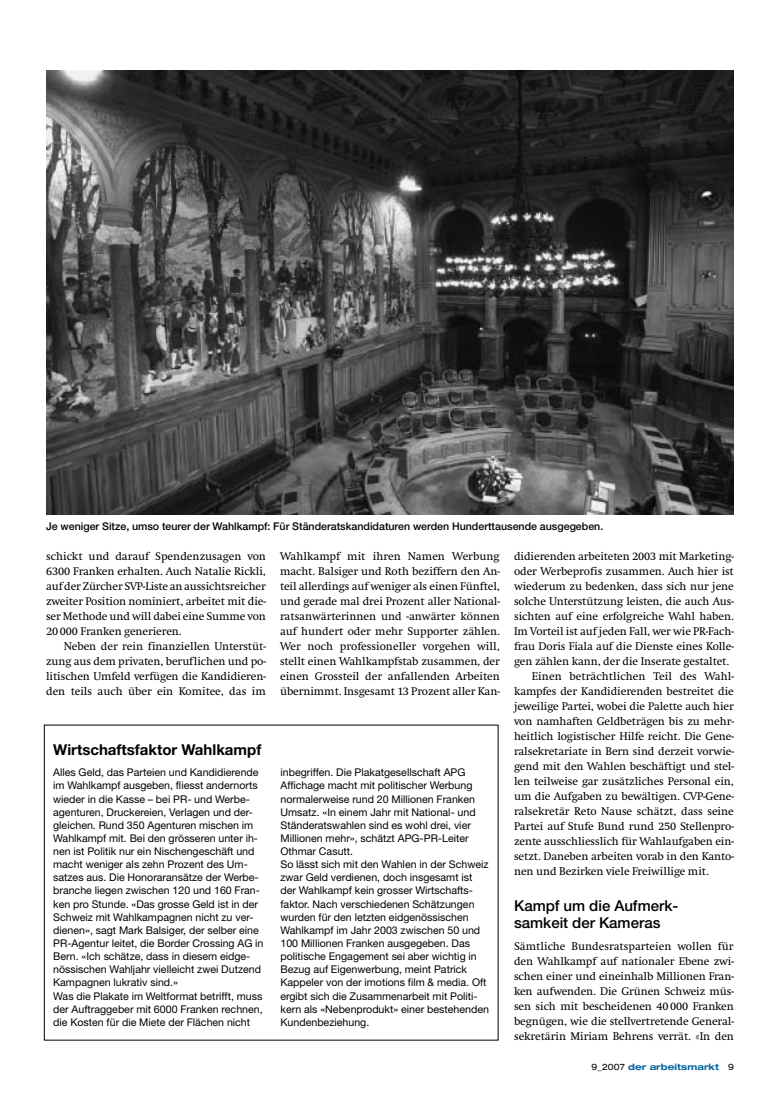
<style>
.page{position:relative;width:780px;height:1099px;background:#fff}
.page>*{position:absolute;margin:0;border:0;box-sizing:border-box;transform-origin:0 0}
.t1{font:500 15px/16.2px "Helvetica Neue";color:#000}
.t2{font:700 15px "Helvetica Neue";color:#000}
.t3{font:11.5px/15px "Swift EF";letter-spacing:-.01em;color:#000;text-align:justify}
.t4{font:10.62px/13.1px "Helvetica Neue";color:#000}
.t5{font:500 10.62px "Helvetica Neue";color:#000}
.t6{font:700 expanded 8.75px "Helvetica Neue";letter-spacing:.01em;color:#0061a1}
.s1{font-weight:400;color:#000}
</style>
<div class="page">
<img style="left:46px;top:71px;width:687px;height:444px">
<p class="t5" style="left:46px;top:520px;width:558px">Je weniger Sitze, umso teurer der Wahlkampf: Für Ständeratskandidaturen werden Hunderttausende ausgegeben.</p>
<p class="t3" style="left:46px;top:549px;width:221px">schickt und darauf Spendenzusagen von 6300 Franken erhalten. Auch Natalie Rickli, auf der Zürcher SVP-Liste an aussichtsreicher zweiter Position nominiert, arbeitet mit die&shy;ser Methode und will dabei eine Summe von 20 000 Franken generieren.</p>
<p class="t3" style="left:46px;top:639px;width:221px;text-indent:18px">Neben der rein finanziellen Unterstüt&shy;zung aus dem privaten, beruflichen und po&shy;litischen Umfeld verfügen die Kandidieren&shy;den teils auch über ein Komitee, das im</p>
<p class="t3" style="left:280px;top:549px;width:221px">Wahlkampf mit ihren Namen Werbung macht. Balsiger und Roth beziffern den An&shy;teil allerdings auf weniger als einen Fünftel, und gerade mal drei Prozent aller National&shy;ratsanwärterinnen und -anwärter können auf hundert oder mehr Supporter zählen.<br>Wer noch professioneller vorgehen will, stellt einen Wahlkampfstab zusammen, der einen Grossteil der anfallenden Arbeiten übernimmt. Insgesamt 13 Prozent aller Kan-</p>
<p class="t3" style="left:514px;top:549px;width:221px">didierenden arbeiteten 2003 mit Marketing-</p>
<p class="t3" style="left:514px;top:564px;width:221px">oder Werbeprofis zusammen. Auch hier ist</p>
<p class="t3" style="left:514px;top:579px;width:221px">wiederum zu bedenken, dass sich nur jene</p>
<p class="t3" style="left:514px;top:594px;width:221px">solche Unterstützung leisten, die auch Aus-</p>
<p class="t3" style="left:514px;top:609px;width:221px">sichten auf eine erfolgreiche Wahl haben.</p>
<p class="t3" style="left:514px;top:624px;width:221px">Im Vorteil ist auf jeden Fall, wer wie PR-Fach-</p>
<p class="t3" style="left:514px;top:639px;width:221px">frau Doris Fiala auf die Dienste eines Kolle-</p>
<p class="t3" style="left:514px;top:654px;width:216px">gen zählen kann, der die Inserate gestaltet.</p>
<p class="t3" style="left:531px;top:669px;width:203px">Einen beträchtlichen Teil des Wahl-</p>
<p class="t3" style="left:514px;top:684px;width:221px">kampfes der Kandidierenden bestreitet die</p>
<p class="t3" style="left:514px;top:699px;width:221px">jeweilige Partei, wobei die Palette auch hier</p>
<p class="t3" style="left:514px;top:714px;width:221px">von namhaften Geldbeträgen bis zu mehr-</p>
<p class="t3" style="left:514px;top:729px;width:221px">heitlich logistischer Hilfe reicht. Die Gene-</p>
<p class="t3" style="left:514px;top:744px;width:221px">ralsekretariate in Bern sind derzeit vorwie-</p>
<p class="t3" style="left:514px;top:759px;width:221px">gend mit den Wahlen beschäftigt und stel-</p>
<p class="t3" style="left:514px;top:774px;width:221px">len teilweise gar zusätzliches Personal ein,</p>
<p class="t3" style="left:514px;top:789px;width:221px">um die Aufgaben zu bewältigen. CVP-Gene-</p>
<p class="t3" style="left:514px;top:804px;width:221px">ralsekretär Reto Nause schätzt, dass seine</p>
<p class="t3" style="left:514px;top:819px;width:221px">Partei auf Stufe Bund rund 250 Stellenpro-</p>
<p class="t3" style="left:514px;top:834px;width:221px">zente ausschliesslich für Wahlaufgaben ein-</p>
<p class="t3" style="left:514px;top:849px;width:221px">setzt. Daneben arbeiten vorab in den Kanto-</p>
<p class="t3" style="left:514px;top:864px;width:196px">nen und Bezirken viele Freiwillige mit.</p>
<h1 class="t1" style="left:514px;top:897px;width:166px">Kampf um die Aufmerk&shy;samkeit der Kameras</h1>
<p class="t3" style="left:514px;top:939px;width:221px">Sämtliche Bundesratsparteien wollen für den Wahlkampf auf nationaler Ebene zwi&shy;schen einer und eineinhalb Millionen Fran&shy;ken aufwenden. Die Grünen Schweiz müs&shy;sen sich mit bescheidenen 40 000 Franken begnügen, wie die stellvertretende General&shy;sekretärin Miriam Behrens verrät. «In den</p>
<h1 class="t2" style="left:53px;top:739px;width:210px">Wirtschaftsfaktor Wahlkampf</h1>
<p class="t4" style="left:53px;top:765px;width:212px">Alles Geld, das Parteien und Kandidierende im Wahlkampf ausgeben, fliesst andernorts wieder in die Kasse – bei PR- und Werbe&shy;agenturen, Druckereien, Verlagen und der&shy;gleichen. Rund 350 Agenturen mischen im Wahlkampf mit. Bei den grösseren unter ih&shy;nen ist Politik nur ein Nischengeschäft und macht weniger als zehn Prozent des Um&shy;satzes aus. Die Honoraransätze der Werbe&shy;branche liegen zwischen 120 und 160 Fran&shy;ken pro Stunde. «Das grosse Geld ist in der Schweiz mit Wahlkampagnen nicht zu ver&shy;dienen», sagt Mark Balsiger, der selber eine PR-Agentur leitet, die Border Crossing AG in Bern. «Ich schätze, dass in diesem eidge&shy;nössischen Wahljahr vielleicht zwei Dutzend Kampagnen lukrativ sind.»<br>Was die Plakate im Weltformat betrifft, muss der Auftraggeber mit 6000 Franken rechnen, die Kosten für die Miete der Flächen nicht</p>
<p class="t4" style="left:280px;top:765px;width:210px">inbegriffen. Die Plakatgesellschaft APG Affichage macht mit politischer Werbung normalerweise rund 20 Millionen Franken Umsatz. «In einem Jahr mit National- und Ständeratswahlen sind es wohl drei, vier Millionen mehr», schätzt APG-PR-Leiter Othmar Casutt.<br>So lässt sich mit den Wahlen in der Schweiz zwar Geld verdienen, doch insgesamt ist der Wahlkampf kein grosser Wirtschafts&shy;faktor. Nach verschiedenen Schätzungen wurden für den letzten eidgenössischen Wahlkampf im Jahr 2003 zwischen 50 und 100 Millionen Franken ausgegeben. Das politische Engagement sei aber wichtig in Bezug auf Eigenwerbung, meint Patrick Kappeler von der imotions film &amp; media. Oft ergibt sich die Zusammenarbeit mit Politi&shy;kern als «Nebenprodukt» einer bestehenden Kundenbeziehung.</p>
<p class="t6" style="left:591px;top:1061px;width:129px"><span class="s1">9_2007</span> der arbeitsmarkt</p>
</div>
